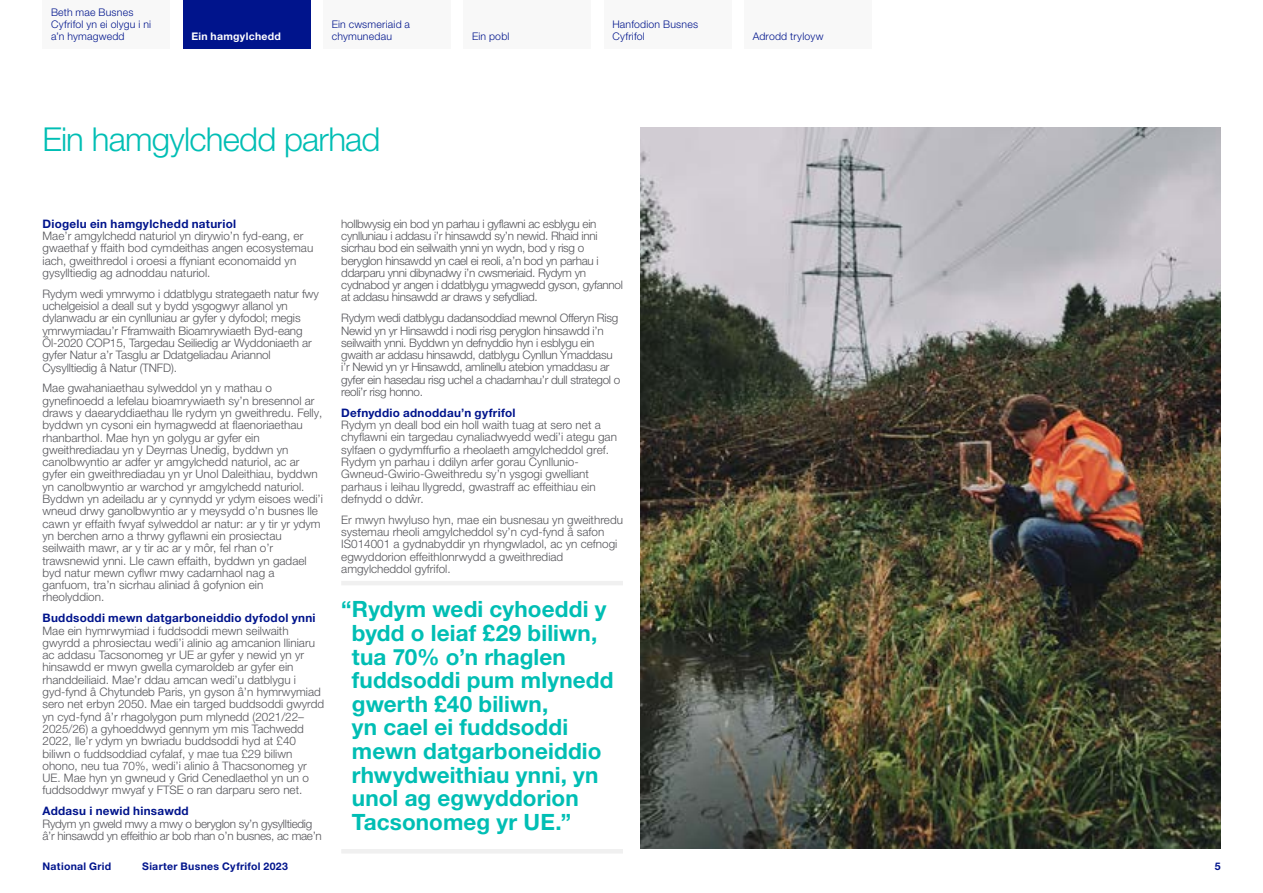
<style>
.page{position:relative;width:1263px;height:893px;background:#fff}
.page>*{position:absolute;margin:0;border:0;box-sizing:border-box;transform-origin:0 0}
.t1{font:300 33px "Helvetica Neue LTW1 G";letter-spacing:-.025em;color:#00beb4}
.t2{font:700 22.5px/23.7px "Helvetica Neue LT Std";letter-spacing:.005em;color:#00beb4}
.t3{font:300 11.7px/12.3px "Helvetica Neue LTW1 G";color:#55555a}
.t4{font:300 11.7px/12.3px "Helvetica Neue LTW1 G";letter-spacing:-.025em;color:#55555a}
.t5{font:700 11.7px "Helvetica Neue LT Std";letter-spacing:.025em;color:#00148c}
.t6{font:300 10.5px/12px "Helvetica Neue LTW1 G";letter-spacing:.02em;color:#00148c}
.t7{font:700 10.5px "Helvetica Neue LT Std";letter-spacing:.03em;color:#00148c}
.t8{font:700 10.5px "Helvetica Neue LT Std";letter-spacing:.03em;color:#fff}
</style>
<div class="page">
<img style="left:640px;top:128px;width:580px;height:720px">
<hr style="left:341px;top:581px;width:282px;height:4px;background:#f0f0f0">
<hr style="left:341px;top:849px;width:282px;height:4px;background:#f0f0f0">
<div style="left:183px;top:0;width:127px;height:49px;background:#00148c"></div>
<div style="left:43px;top:0;width:127px;height:49px;background:#f8f8f8"></div>
<div style="left:744px;top:0;width:128px;height:49px;background:#f8f8f8"></div>
<div style="left:604px;top:0;width:127px;height:49px;background:#f8f8f8"></div>
<div style="left:323px;top:0;width:128px;height:49px;background:#f8f8f8"></div>
<div style="left:463px;top:0;width:128px;height:49px;background:#f8f8f8"></div>
<p class="t6" style="left:51px;top:6px;width:102px">Beth mae Busnes<br>Cyfrifol yn ei olygu i ni a’n hymagwedd</p>
<p class="t8" style="left:191px;top:30px;width:91px">Ein hamgylchedd</p>
<p class="t6" style="left:332px;top:18px;width:80px">Ein cwsmeriaid a chymunedau</p>
<h1 class="t1" style="left:43px;top:119px;width:339px">Ein hamgylchedd parhad</h1>
<p class="t6" style="left:472px;top:30px;width:39px">Ein pobl</p>
<p class="t6" style="left:612px;top:18px;width:87px">Hanfodion Busnes<br>Cyfrifol</p>
<p class="t5" style="left:43px;top:216px;width:195px">Diogelu ein hamgylchedd naturiol</p>
<p class="t3" style="left:43px;top:230px;width:272px">Mae’r amgylchedd naturiol yn dirywio’n fyd-eang, er gwaethaf y ffaith bod cymdeithas angen ecosystemau iach, gweithredol i oroesi a ffyniant economaidd yn gysylltiedig ag adnoddau naturiol.</p>
<p class="t3" style="left:43px;top:287px;width:278px">Rydym wedi ymrwymo i ddatblygu strategaeth natur fwy uchelgeisiol a deall sut y bydd ysgogwyr allanol yn dylanwadu ar ein cynlluniau ar gyfer y dyfodol; megis ymrwymiadau’r Fframwaith Bioamrywiaeth Byd-eang Ôl-2020 COP15, Targedau Seiliedig ar Wyddoniaeth ar gyfer Natur a’r Tasglu ar Ddatgeliadau Ariannol Cysylltiedig â Natur (TNFD).</p>
<p class="t3" style="left:43px;top:382px;width:282px">Mae gwahaniaethau sylweddol yn y mathau o gynefinoedd a lefelau bioamrywiaeth sy’n bresennol ar draws y daearyddiaethau lle rydym yn gweithredu. Felly, byddwn yn cysoni ein hymagwedd at flaenoriaethau rhanbarthol. Mae hyn yn golygu ar gyfer ein gweithrediadau yn y Deyrnas Unedig, byddwn yn canolbwyntio ar adfer yr amgylchedd naturiol, ac ar gyfer ein gweithrediadau yn yr Unol Daleithiau, byddwn yn canolbwyntio ar warchod yr amgylchedd naturiol.<br>Byddwn yn adeiladu ar y cynnydd yr ydym eisoes wedi’i wneud drwy ganolbwyntio ar y meysydd o’n busnes lle cawn yr effaith fwyaf sylweddol ar natur: ar y tir yr ydym yn berchen arno a thrwy gyflawni ein prosiectau seilwaith mawr, ar y tir ac ar y môr, fel rhan o’r trawsnewid ynni. Lle cawn effaith, byddwn yn gadael byd natur mewn cyflwr mwy cadarnhaol nag a ganfuom, tra’n sicrhau aliniad â gofynion ein rheolyddion.</p>
<p class="t5" style="left:43px;top:611px;width:275px">Buddsoddi mewn datgarboneiddio dyfodol ynni</p>
<p class="t3" style="left:43px;top:624px;width:283px">Mae ein hymrwymiad i fuddsoddi mewn seilwaith gwyrdd a phrosiectau wedi’i alinio ag amcanion lliniaru ac addasu Tacsonomeg yr UE ar gyfer y newid yn yr hinsawdd er mwyn gwella cymaroldeb ar gyfer ein rhanddeiliaid. Mae’r ddau amcan wedi’u datblygu i gyd-fynd â Chytundeb Paris, yn gyson â’n hymrwymiad sero net erbyn 2050. Mae ein targed buddsoddi gwyrdd yn cyd-fynd â’r rhagolygon pum mlynedd (2021/22– 2025/26) a gyhoeddwyd gennym ym mis Tachwedd 2022, lle’r ydym yn bwriadu buddsoddi hyd at £40 biliwn o fuddsoddiad cyfalaf, y mae tua £29 biliwn ohono, neu tua 70%, wedi’i alinio â Thacsonomeg yr UE. Mae hyn yn gwneud y Grid Cenedlaethol yn un o fuddsoddwyr mwyaf y FTSE o ran darparu sero net.</p>
<p class="t5" style="left:43px;top:804px;width:148px">Addasu i newid hinsawdd</p>
<p class="t4" style="left:43px;top:817px;width:281px">Rydym yn gweld mwy a mwy o beryglon sy’n gysylltiedig â’r hinsawdd yn effeithio ar bob rhan o’n busnes, ac mae’n</p>
<p class="t4" style="left:341px;top:217px;width:283px">hollbwysig ein bod yn parhau i gyflawni ac esblygu ein cynlluniau i addasu i’r hinsawdd sy’n newid. Rhaid inni sicrhau bod ein seilwaith ynni yn wydn, bod y risg o beryglon hinsawdd yn cael ei reoli, a’n bod yn parhau i ddarparu ynni dibynadwy i’n cwsmeriaid. Rydym yn cydnabod yr angen i ddatblygu ymagwedd gyson, gyfannol at addasu hinsawdd ar draws y sefydliad.</p>
<p class="t4" style="left:341px;top:312px;width:281px">Rydym wedi datblygu dadansoddiad mewnol Offeryn Risg Newid yn yr Hinsawdd i nodi risg peryglon hinsawdd i’n seilwaith ynni. Byddwn yn defnyddio hyn i esblygu ein gwaith ar addasu hinsawdd, datblygu Cynllun Ymaddasu i’r Newid yn yr Hinsawdd, amlinellu atebion ymaddasu ar gyfer ein hasedau risg uchel a chadarnhau’r dull strategol o reoli’r risg honno.</p>
<p class="t5" style="left:341px;top:405px;width:176px">Defnyddio adnoddau’n gyfrifol</p>
<p class="t3" style="left:341px;top:419px;width:277px">Rydym yn deall bod ein holl waith tuag at sero net a chyflawni ein targedau cynaliadwyedd wedi’i ategu gan sylfaen o gydymffurfio a rheolaeth amgylcheddol gref.<br>Rydym yn parhau i ddilyn arfer gorau Cynllunio-Gwneud-Gwirio-Gweithredu sy’n ysgogi gwelliant parhaus i leihau llygredd, gwastraff ac effeithiau ein defnydd o ddŵr.</p>
<p class="t3" style="left:341px;top:513px;width:283px">Er mwyn hwyluso hyn, mae ein busnesau yn gweithredu systemau rheoli amgylcheddol sy’n cyd-fynd â safon IS014001 a gydnabyddir yn rhyngwladol, ac yn cefnogi egwyddorion effeithlonrwydd a gweithrediad amgylcheddol gyfrifol.</p>
<h2 class="t2" style="left:352px;top:597px;width:263px;text-indent:-11px">“Rydym wedi cyhoeddi y bydd o leiaf £29 biliwn, tua 70% o’n rhaglen fuddsoddi pum mlynedd gwerth £40 biliwn,<br>yn cael ei fuddsoddi mewn datgarboneiddio rhwydweithiau ynni, yn unol ag egwyddorion<br>Tacsonomeg yr UE.”</h2>
<p class="t6" style="left:753px;top:30px;width:72px">Adrodd tryloyw</p>
<p class="t7" style="left:43px;top:859px;width:70px">National Grid</p>
<p class="t7" style="left:142px;top:859px;width:147px">Siarter Busnes Cyfrifol 2023</p>
<p class="t7" style="left:1215px;top:859px;width:7px">5</p>
</div>
